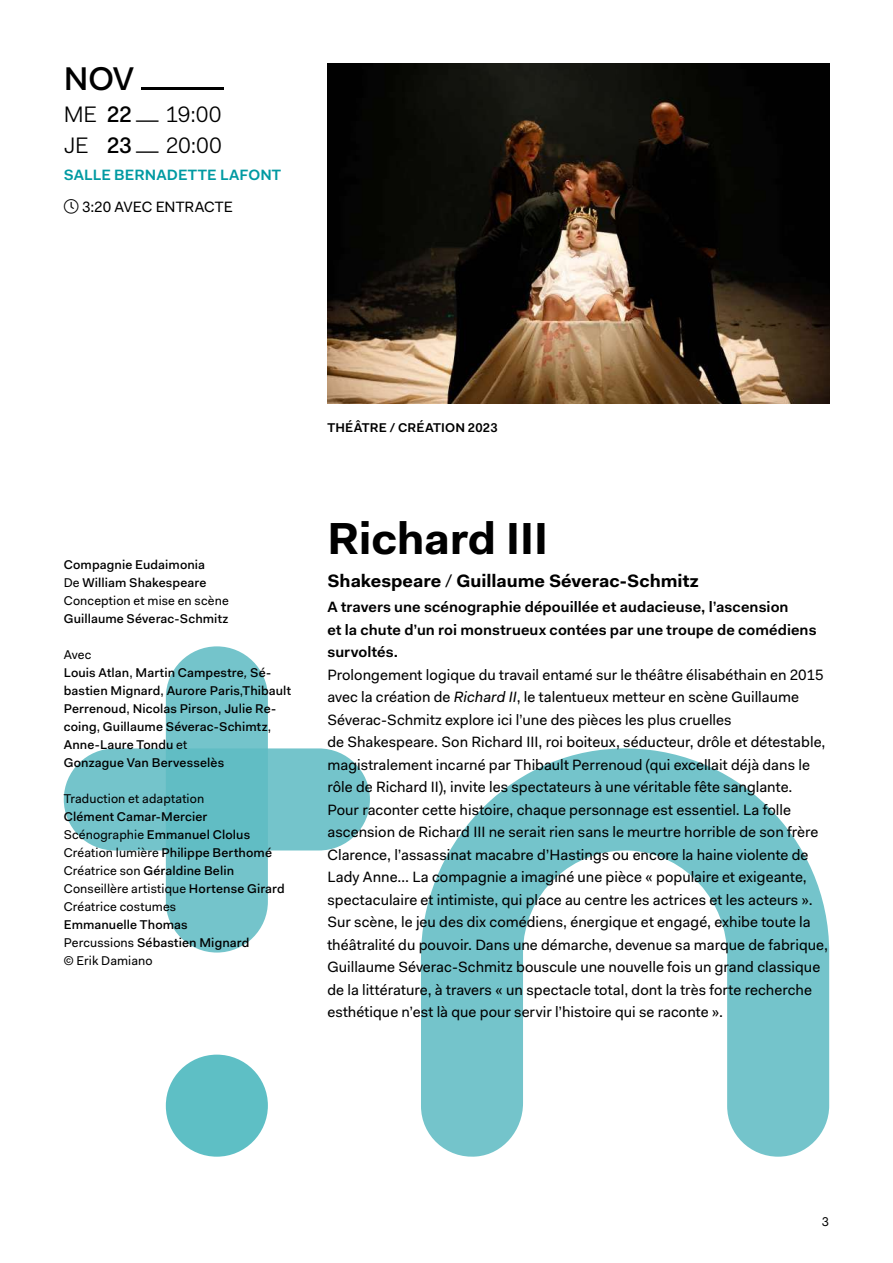
<style>
.page{position:relative;width:893px;height:1263px;background:#fff}
.page>*{position:absolute;margin:0;border:0;box-sizing:border-box;transform-origin:0 0}
.t1{font:700 45px "Fakt Pro";letter-spacing:-.005em;color:#000}
.t2{font:500 33px "Fakt Pro";color:#000}
.t3{font:22.5px/31.5px "Fakt Pro Blond";letter-spacing:-.005em;color:#000}
.t4{font:700 18px "Fakt Pro";color:#000}
.t5{font:15px/22.5px "Fakt Pro";letter-spacing:.005em;color:#000}
.t6{font:600 15px/22.5px "Fakt Pro";letter-spacing:.005em;color:#000}
.t7{font:600 15px "Fakt Pro";letter-spacing:.01em;color:#009aa2}
.t8{font:500 12.75px/18px "Fakt Pro";letter-spacing:.01em;color:#000}
.t9{font:12.75px "Fakt Pro";letter-spacing:.01em;color:#000}
.t10{font:600 12.75px "Fakt Pro";letter-spacing:.015em;color:#000}
.s1{font-family:"Fakt Pro";font-weight:500}
.s2{font-weight:400}
.s3{font-weight:400;font-style:italic}
.s4{font-style:italic}
</style>
<div class="page">
<div style="left:166px;top:1054px;width:102px;height:103px;background:#5ebfc5;border-radius:50%"></div>
<div style="left:64px;top:748px;width:306px;height:102px;background:#74c4cb;border-radius:51px"></div>
<div style="left:166px;top:646px;width:102px;height:306px;background:linear-gradient(to right,#6dc2c9,#6dc2c9);border-radius:51px"></div>
<svg style="left:421px;top:748px;width:408px;height:409px;fill:#74c4cb"></svg>
<img style="left:327px;top:64px;width:502px;height:340px">
<h2 class="t2" style="left:64px;top:57px;width:162px">NOV _</h2>
<h3 class="t3" style="left:64px;top:98px;width:160px">ME <span class="s1">22</span> _ 19:00<br>JE <span class="s1">23</span> _ 20:00</h3>
<p class="t7" style="left:64px;top:165px;width:219px">SALLE BERNADETTE LAFONT</p>
<p class="t5" style="left:82px;top:195px;width:152px">3:20 AVEC ENTRACTE</p>
<p class="t8" style="left:64px;top:556px;width:166px">Compagnie Eudaimonia<br><span class="s2">De</span> William Shakespeare<br><span class="s2">Conception et mise en scène</span></p>
<p class="t8" style="left:64px;top:610px;width:166px">Guillaume Séverac-Schmitz</p>
<p class="t8" style="left:64px;top:646px;width:229px"><span class="s2">Avec<br></span>Louis Atlan<span class="s2">,</span> Martin Campestre<span class="s3">,</span> Sé&shy;bastien Mignard<span class="s2">,</span> Aurore Paris<span class="s2">,</span>Thibault<br>Perrenoud<span class="s2">,</span> Nicolas Pirson<span class="s2">,</span> Julie Re&shy;coing<span class="s2">,</span> Guillaume Séverac-Schimtz<span class="s2">,<br></span>Anne-Laure Tondu <span class="s2">et<br></span>Gonzague Van Bervesselès</p>
<p class="t9" style="left:64px;top:790px;width:142px">Traduction et adaptation</p>
<p class="t8" style="left:64px;top:808px;width:223px">Clément Camar-Mercier<br><span class="s2">Scénographie</span> Emmanuel Clolus<br><span class="s2">Création lumière</span> Philippe Berthomé<br><span class="s2">Créatrice son</span> Géraldine Belin<br><span class="s2">Conseillère artistique</span> Hortense Girard<br><span class="s2">Créatrice costumes</span></p>
<p class="t8" style="left:64px;top:916px;width:187px">Emmanuelle Thomas<br><span class="s2">Percussions</span> Sébastien Mignard <span class="s2">© Erik Damiano</span></p>
<p class="t10" style="left:327px;top:419px;width:172px">THÉÂTRE / CRÉATION 2023</p>
<h1 class="t1" style="left:327px;top:508px;width:222px">Richard III</h1>
<p class="t4" style="left:327px;top:569px;width:373px">Shakespeare <span class="s2">/</span> Guillaume Séverac-Schmitz</p>
<p class="t6" style="left:327px;top:596px;width:491px">A travers une scénographie dépouillée et audacieuse, l’ascension<br>et la chute d’un roi monstrueux contées par une troupe de comédiens survoltés.</p>
<p class="t5" style="left:327px;top:663px;width:502px">Prolongement logique du travail entamé sur le théâtre élisabéthain en 2015 avec la création de <span class="s4">Richard II</span>, le talentueux metteur en scène Guillaume Séverac-Schmitz explore ici l’une des pièces les plus cruelles<br>de Shakespeare. Son Richard III, roi boiteux, séducteur, drôle et détestable, magistralement incarné par Thibault Perrenoud (qui excellait déjà dans le rôle de Richard II), invite les spectateurs à une véritable fête sanglante.<br>Pour raconter cette histoire, chaque personnage est essentiel. La folle ascension de Richard III ne serait rien sans le meurtre horrible de son frère Clarence, l’assassinat macabre d’Hastings ou encore la haine violente de Lady Anne… La compagnie a imaginé une pièce « populaire et exigeante, spectaculaire et intimiste, qui place au centre les actrices et les acteurs ».<br>Sur scène, le jeu des dix comédiens, énergique et engagé, exhibe toute la théâtralité du pouvoir. Dans une démarche, devenue sa marque de fabrique, Guillaume Séverac-Schmitz bouscule une nouvelle fois un grand classique de la littérature, à travers « un spectacle total, dont la très forte recherche esthétique n’est là que pour servir l’histoire qui se raconte ».</p>
<p class="t9" style="left:822px;top:1213px;width:9px">3</p>
</div>
